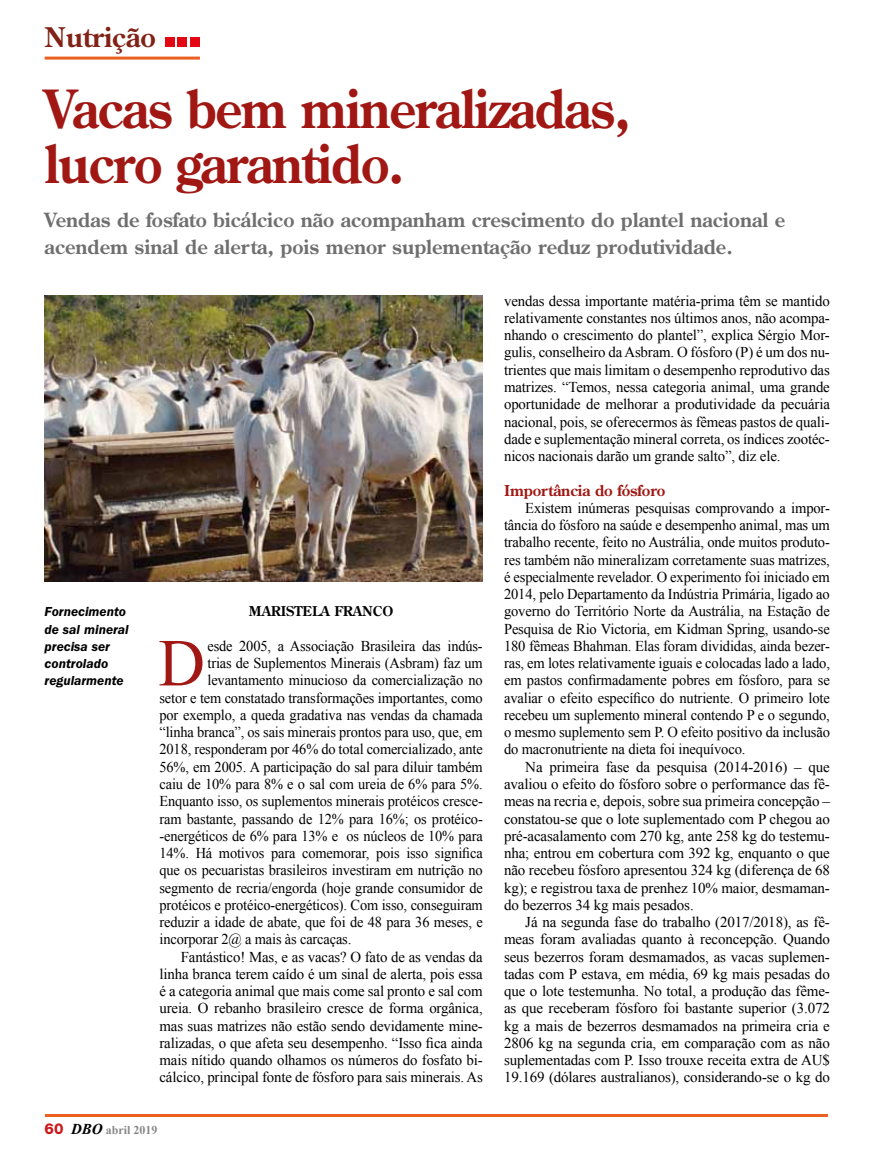
<style>
.page{position:relative;width:872px;height:1170px;background:#fff}
.page>*{position:absolute;margin:0;border:0;box-sizing:border-box;transform-origin:0 0}
.t1{font:67.05px "Times New Roman";color:#a01713;scale:.96 1}
.t2{font:700 52.5px/55.5px "Century Old Style Std";letter-spacing:-.025em;color:#a01713;scale:.95 1}
.t3{font:700 27px "Century Old Style Std";color:#822116}
.t4{font:700 19.5px/27px "Century Old Style Std";color:#706f6f}
.t5{font:15px/17.2px "Times New Roman";letter-spacing:-.01em;color:#000;text-align:justify}
.t6{font:15px "Times New Roman";letter-spacing:-.01em;color:#000;scale:.96 1}
.t7{font:700 15px "Century Old Style Std";letter-spacing:-.01em;color:#a01713}
.t8{font:italic 600 13.5px/17.2px "ITC Franklin Gothic Std";color:#000}
.t9{font:700 13.5px "Century Old Style Std";color:#000}
.t10{font:700 12px "Times New Roman";color:#878787}
.s1{font-family:"Helvetica Neue LT Std";font-weight:800;font-size:15px;color:#cd171a}
.s2{font-style:italic;font-size:15px;color:#000}
</style>
<div class="page">
<hr style="left:45px;top:1114px;width:782px;height:2px;background:#eb6021">
<hr style="left:45px;top:57px;width:155px;height:3px;background:#eb6021">
<div style="left:165px;top:37px;width:9px;height:10px;background:#e30613"></div>
<div style="left:178px;top:37px;width:9px;height:10px;background:#e30613"></div>
<div style="left:190px;top:37px;width:10px;height:10px;background:#e30613"></div>
<img style="left:45px;top:296px;width:438px;height:286px">
<h3 class="t3" style="left:45px;top:19px;width:113px">Nutrição</h3>
<h2 class="t2" style="left:45px;top:79px;width:618px">Vacas bem mineralizadas, lucro garantido.</h2>
<h3 class="t4" style="left:45px;top:206px;width:742px">Vendas de fosfato bicálcico não acompanham crescimento do plantel nacional e acendem sinal de alerta, pois menor suplementação reduz produtividade.</h3>
<p class="t5" style="left:504px;top:292px;width:327px">vendas dessa importante matéria-prima têm se mantido relativamente constantes nos últimos anos, não acompa&shy;nhando o crescimento do plantel”, explica Sérgio Mor&shy;gulis, conselheiro da Asbram. O fósforo (P) é um dos nu&shy;trientes que mais limitam o desempenho reprodutivo das matrizes. “Temos, nessa categoria animal, uma grande oportunidade de melhorar a produtividade da pecuária nacional, pois, se oferecermos às fêmeas pastos de quali&shy;dade e suplementação mineral correta, os índices zootéc&shy;nicos nacionais darão um grande salto”, diz ele.</p>
<p class="t7" style="left:504px;top:480px;width:163px">Importância do fósforo</p>
<p class="t5" style="left:504px;top:499px;width:327px;text-indent:21px">Existem inúmeras pesquisas comprovando a impor&shy;tância do fósforo na saúde e desempenho animal, mas um trabalho recente, feito no Austrália, onde muitos produto&shy;res também não mineralizam corretamente suas matrizes, é especialmente revelador. O experimento foi iniciado em 2014, pelo Departamento da Indústria Primária, ligado ao governo do Território Norte da Austrália, na Estação de Pesquisa de Rio Victoria, em Kidman Spring, usando-se 180 fêmeas Bhahman. Elas foram divididas, ainda bezer&shy;ras, em lotes relativamente iguais e colocadas lado a lado, em pastos confirmadamente pobres em fósforo, para se avaliar o efeito específico do nutriente. O primeiro lote recebeu um suplemento mineral contendo P e o segundo, o mesmo suplemento sem P. O efeito positivo da inclusão do macronutriente na dieta foi inequívoco.</p>
<p class="t5" style="left:504px;top:757px;width:327px;text-indent:21px">Na primeira fase da pesquisa (2014-2016) – que avaliou o efeito do fósforo sobre o performance das fê&shy;meas na recria e, depois, sobre sua primeira concepção – constatou-se que o lote suplementado com P chegou ao pré-acasalamento com 270 kg, ante 258 kg do testemu&shy;nha; entrou em cobertura com 392 kg, enquanto o que não recebeu fósforo apresentou 324 kg (diferença de 68 kg); e registrou taxa de prenhez 10% maior, desmaman&shy;do bezerros 34 kg mais pesados.</p>
<p class="t5" style="left:504px;top:913px;width:327px;text-indent:21px">Já na segunda fase do trabalho (2017/2018), as fê&shy;meas foram avaliadas quanto à reconcepção. Quando seus bezerros foram desmamados, as vacas suplemen&shy;tadas com P estava, em média, 69 kg mais pesadas do que o lote testemunha. No total, a produção das fême&shy;as que receberam fósforo foi bastante superior (3.072 kg a mais de bezerros desmamados na primeira cria e 2806 kg na segunda cria, em comparação com as não suplementadas com P. Isso trouxe receita extra de AU$ 19.169 (dólares australianos), considerando-se o kg do</p>
<p class="t9" style="left:249px;top:602px;width:146px">MARISTELA FRANCO</p>
<p class="t8" style="left:45px;top:603px;width:86px">Fornecimento de sal mineral precisa ser controlado regularmente</p>
<h1 class="t1" style="left:158px;top:618px;width:50px">D</h1>
<p class="t6" style="left:207px;top:635px;width:288px">esde 2005, a Associação Brasileira das indús-</p>
<p class="t6" style="left:207px;top:653px;width:288px">trias de Suplementos Minerais (Asbram) faz um</p>
<p class="t6" style="left:207px;top:670px;width:288px">levantamento minucioso da comercialização no</p>
<p class="t6" style="left:159px;top:687px;width:338px">setor e tem constatado transformações importantes, como</p>
<p class="t6" style="left:159px;top:704px;width:338px">por exemplo, a queda gradativa nas vendas da chamada</p>
<p class="t6" style="left:159px;top:722px;width:338px">“linha branca”, os sais minerais prontos para uso, que, em</p>
<p class="t6" style="left:159px;top:739px;width:338px">2018, responderam por 46% do total comercializado, ante</p>
<p class="t6" style="left:159px;top:756px;width:338px">56%, em 2005. A participação do sal para diluir também</p>
<p class="t6" style="left:159px;top:773px;width:338px">caiu de 10% para 8% e o sal com ureia de 6% para 5%.</p>
<p class="t6" style="left:159px;top:791px;width:338px">Enquanto isso, os suplementos minerais protéicos cresce-</p>
<p class="t6" style="left:159px;top:808px;width:338px">ram bastante, passando de 12% para 16%; os protéico-</p>
<p class="t6" style="left:159px;top:825px;width:338px">-energéticos de 6% para 13% e os núcleos de 10% para</p>
<p class="t6" style="left:159px;top:842px;width:338px">14%. Há motivos para comemorar, pois isso significa</p>
<p class="t6" style="left:159px;top:860px;width:338px">que os pecuaristas brasileiros investiram em nutrição no</p>
<p class="t6" style="left:159px;top:877px;width:338px">segmento de recria/engorda (hoje grande consumidor de</p>
<p class="t6" style="left:159px;top:894px;width:338px">protéicos e protéico-energéticos). Com isso, conseguiram</p>
<p class="t6" style="left:159px;top:911px;width:338px">reduzir a idade de abate, que foi de 48 para 36 meses, e</p>
<p class="t6" style="left:159px;top:929px;width:201px">incorporar 2@ a mais às carcaças.</p>
<p class="t5" style="left:181px;top:947px;width:303px">Fantástico! Mas, e as vacas? O fato de as vendas da</p>
<p class="t5" style="left:159px;top:964px;width:325px">linha branca terem caído é um sinal de alerta, pois essa</p>
<p class="t5" style="left:159px;top:982px;width:325px">é a categoria animal que mais come sal pronto e sal com</p>
<p class="t5" style="left:159px;top:999px;width:325px">ureia. O rebanho brasileiro cresce de forma orgânica,</p>
<p class="t5" style="left:159px;top:1016px;width:325px">mas suas matrizes não estão sendo devidamente mine-</p>
<p class="t5" style="left:159px;top:1033px;width:325px">ralizadas, o que afeta seu desempenho. “Isso fica ainda</p>
<p class="t5" style="left:159px;top:1051px;width:325px">mais nítido quando olhamos os números do fosfato bi-</p>
<p class="t5" style="left:159px;top:1068px;width:325px">cálcico, principal fonte de fósforo para sais minerais. As</p>
<p class="t10" style="left:45px;top:1121px;width:114px"><span class="s1">60</span> <span class="s2">DBO</span> abril 2019</p>
</div>
